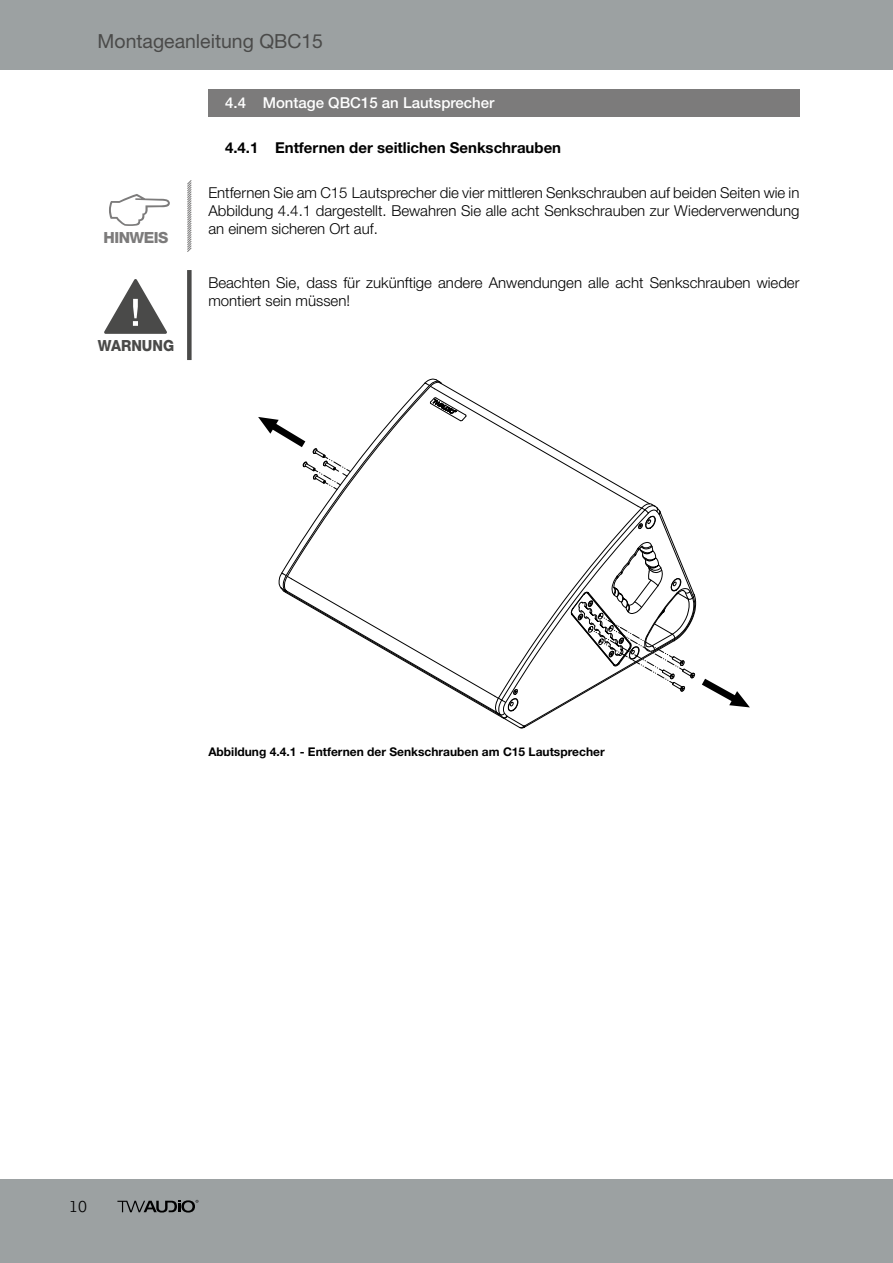
<style>
.page{position:relative;width:893px;height:1263px;background:#fff}
.page>*{position:absolute;margin:0;border:0;box-sizing:border-box;transform-origin:0 0}
.t1{font:19.5px "Helvetica Neue LT Std";color:#4a4a49}
.t2{font:300 16.5px "Lexia";color:#000}
.t3{font:800 15.3px "Helvetica Neue LT Std";letter-spacing:-.035em;color:#7c7b7b}
.t4{font:800 15.3px "Helvetica Neue LT Std";color:#4a4a49;scale:.93 1}
.t5{font:300 15px/18px "Helvetica Neue LT Std";color:#000;text-align:justify}
.t6{font:700 15px "Helvetica Neue LT Std";color:#000}
.t7{font:500 15px "Helvetica Neue LT Std";color:#fff}
.t8{font:700 12px "Helvetica Neue LT Std";color:#000}
</style>
<div class="page">
<div style="left:0;top:0;width:893px;height:69px;background:#9ca1a2"></div>
<div style="left:0;top:1179px;width:893px;height:84px;background:#9ca1a2"></div>
<svg style="left:117px;top:1200px;width:81px;height:12px"></svg>
<div style="left:208px;top:89px;width:591px;height:28px;background:#7c7b7b"></div>
<svg style="left:109px;top:194px;width:61px;height:32px"></svg>
<svg style="left:187px;top:180px;width:5px;height:72px"></svg>
<div style="left:187px;top:270px;width:5px;height:90px;background:#4a4a49"></div>
<svg style="left:104px;top:279px;width:63px;height:55px"></svg>
<svg style="left:702px;top:679px;width:48px;height:28px"></svg>
<svg style="left:258px;top:379px;width:438px;height:349px"></svg>
<h1 class="t1" style="left:98px;top:29px;width:227px">Montageanleitung QBC15</h1>
<p class="t7" style="left:225px;top:94px;width:271px">4.4 Montage QBC15 an Lautsprecher</p>
<p class="t3" style="left:104px;top:228px;width:66px">HINWEIS</p>
<p class="t4" style="left:98px;top:336px;width:84px">WARNUNG</p>
<p class="t6" style="left:225px;top:138px;width:338px">4.4.1 Entfernen der seitlichen Senkschrauben</p>
<p class="t5" style="left:208px;top:183px;width:593px">Entfernen Sie am C15 Lautsprecher die vier mittleren Senkschrauben auf beiden Seiten wie in Abbildung 4.4.1 dargestellt. Bewahren Sie alle acht Senkschrauben zur Wiederverwendung an einem sicheren Ort auf.</p>
<p class="t5" style="left:208px;top:273px;width:593px">Beachten Sie, dass für zukünftige andere Anwendungen alle acht Senkschrauben wieder montiert sein müssen!</p>
<p class="t8" style="left:208px;top:744px;width:398px">Abbildung 4.4.1 - Entfernen der Senkschrauben am C15 Lautsprecher</p>
<p class="t2" style="left:69px;top:1196px;width:19px">10</p>
</div>
